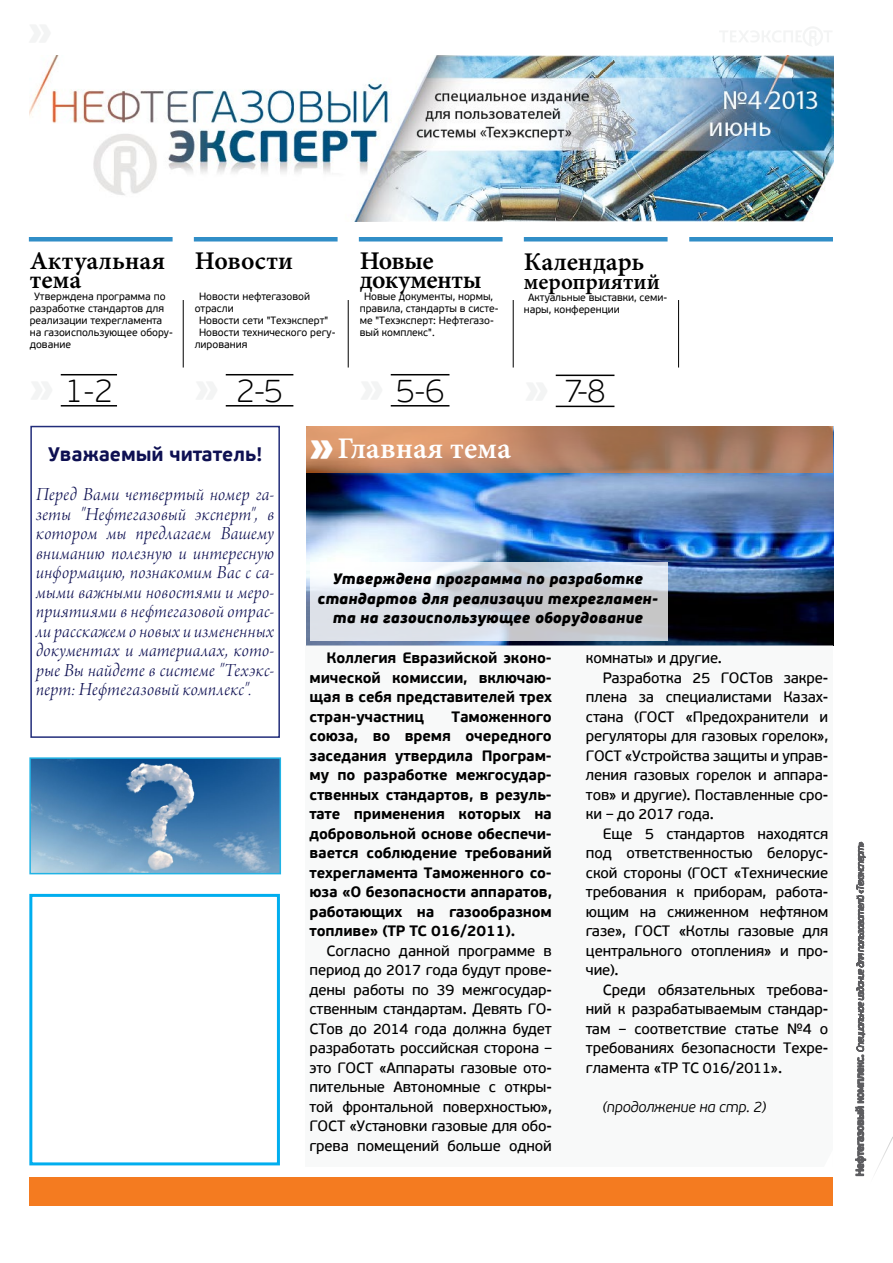
<style>
.page{position:relative;width:893px;height:1263px;background:#fff}
.page>*{position:absolute;margin:0;border:0;box-sizing:border-box;transform-origin:0 0}
.t1{font:100 33px "PF Beau Sans Pro";color:#000}
.t2{font:30px "Minion Pro Semibold Capt";color:#fff}
.t3{font:25.5px/19.5px "Minion Pro Semibold Capt";color:#000}
.t4{font:25.5px/19.5px "Minion Pro Semibold Capt";letter-spacing:-.02em;color:#000}
.t5{font:22.5px "Minion Pro Semibold Capt";color:#000}
.t6{font:19.5px/19.5px "Arno Pro Light Italic Display";letter-spacing:.02em;color:#0e1052;text-align:justify}
.t7{font:700 19.5px "PF Beau Sans Pro";color:#0e1052}
.t8{font:15px/19.5px "PF Beau Sans Pro Bbook";letter-spacing:-.01em;color:#000;text-align:justify}
.t9{font:700 15px/19.5px "PF Beau Sans Pro";letter-spacing:-.01em;color:#000;text-align:justify}
.t10{font:italic 900 15px/19.5px "PF Beau Sans Pro";color:#000;text-align:center}
.t11{font:italic 300 15px "PF Beau Sans Pro";letter-spacing:-.01em;color:#000}
.t12{font:10.5px/12px "PF Beau Sans Pro";color:#000}
.s1{font-family:"PF Beau Sans Pro";font-weight:900;font-size:40.5px}
.s2{font-weight:900;font-size:40.5px;color:#f3f4f4}
</style>
<div class="page">
<div style="left:29px;top:1177px;width:803px;height:29px;background:#f47b20"></div>
<img style="left:306px;top:427px;width:527px;height:219px">
<hr style="left:194px;top:237px;width:144px;height:4px;background:#318ec7">
<hr style="left:29px;top:237px;width:144px;height:4px;background:#318ec7">
<hr style="left:183px;top:300px;width:1px;height:67px;background:#000">
<hr style="left:348px;top:300px;width:1px;height:67px;background:#000">
<hr style="left:513px;top:300px;width:1px;height:67px;background:#000">
<hr style="left:678px;top:300px;width:1px;height:67px;background:#000">
<hr style="left:359px;top:237px;width:144px;height:4px;background:#318ec7">
<hr style="left:524px;top:237px;width:144px;height:4px;background:#318ec7">
<hr style="left:61px;top:374px;width:56px;height:1px;background:#000">
<hr style="left:61px;top:405px;width:56px;height:1px;background:#000">
<hr style="left:226px;top:374px;width:67px;height:1px;background:#000">
<hr style="left:226px;top:405px;width:67px;height:1px;background:#000">
<hr style="left:391px;top:374px;width:58px;height:1px;background:#000">
<hr style="left:391px;top:405px;width:58px;height:1px;background:#000">
<svg style="left:306px;top:426px;width:526px;height:46px;background:#b88363"></svg>
<svg style="left:310px;top:562px;width:358px;height:79px;background:#d6dae0"></svg>
<div style="left:305px;top:646px;width:527px;height:521px;background:#f3f4f4"></div>
<svg style="left:825px;top:841px;width:68px;height:365px"></svg>
<svg style="left:719px;top:27px;width:113px;height:19px"></svg>
<img style="left:30px;top:56px;width:803px;height:165px">
<img style="left:32px;top:760px;width:246px;height:111px">
<div style="left:29px;top:757px;width:252px;height:117px;border:2px solid #21b3e5"></div>
<div style="left:29px;top:894px;width:251px;height:271px;border:3px solid #00aeef"></div>
<div style="left:30px;top:426px;width:250px;height:312px;border:2px solid #222d7a"></div>
<hr style="left:689px;top:237px;width:144px;height:4px;background:#318ec7">
<hr style="left:556px;top:375px;width:58px;height:1px;background:#000">
<hr style="left:556px;top:406px;width:58px;height:1px;background:#000">
<h3 class="t3" style="left:30px;top:251px;width:137px">Актуальная тема</h3>
<p class="t12" style="left:30px;top:291px;width:145px;text-indent:4px">Утверждена программа по разработке стандартов для реализации техрегламента на газоиспользующее обору&shy;дование</p>
<h3 class="t3" style="left:195px;top:251px;width:100px">Новости</h3>
<p class="t12" style="left:199px;top:291px;width:113px">Новости нефтегазовой</p>
<p class="t12" style="left:195px;top:303px;width:41px">отрасли</p>
<p class="t12" style="left:199px;top:315px;width:131px">Новости сети "Техэксперт"</p>
<p class="t12" style="left:199px;top:327px;width:138px">Новости технического регу-</p>
<p class="t12" style="left:195px;top:339px;width:54px">лирования</p>
<h3 class="t4" style="left:360px;top:251px;width:123px">Новые документы</h3>
<p class="t12" style="left:360px;top:291px;width:140px;text-indent:4px">Новые документы, нормы, правила, стандарты в систе&shy;ме "Техэксперт: Нефтегазо&shy;вый комплекс".</p>
<h3 class="t3" style="left:524px;top:251px;width:122px">Календарь</h3>
<h3 class="t5" style="left:524px;top:266px;width:137px">мероприятий</h3>
<p class="t12" style="left:524px;top:292px;width:145px;text-indent:4px">Актуальные выставки, семи&shy;нары, конференции</p>
<h1 class="t1" style="left:65px;top:372px;width:50px">1 -2</h1>
<h1 class="t1" style="left:236px;top:372px;width:48px">2-5</h1>
<h1 class="t1" style="left:396px;top:372px;width:50px">5 -6</h1>
<h2 class="t2" style="left:309px;top:428px;width:204px"><span class="s1">»</span>Главная тема</h2>
<h1 class="t1" style="left:524px;top:372px;width:84px"><span class="s2">»</span> 7-8</h1>
<h3 class="t7" style="left:48px;top:442px;width:216px">Уважаемый читатель!</h3>
<p class="t6" style="left:36px;top:486px;width:240px">Перед Вами четвертый номер га&shy;зеты "Нефтегазовый эксперт", в котором мы предлагаем Вашему вниманию полезную и интересную информацию, познакомим Вас с са&shy;мыми важными новостями и меро&shy;приятиями в нефтегазовой отрас&shy;ли расскажем о новых и измененных документах и материалах, кото&shy;рые Вы найдете в системе "Техэкс&shy;перт: Нефтегазовый комплекс".</p>
<p class="t10" style="left:318px;top:569px;width:342px">Утверждена программа по разработке стандартов для реализации техрегламен&shy;та на газоиспользующее оборудование</p>
<p class="t9" style="left:309px;top:648px;width:244px;text-indent:17px">Коллегия Евразийской эконо&shy;мической комиссии, включаю&shy;щая в себя представителей трех стран-участниц</p>
<p class="t8" style="left:586px;top:648px;width:138px">комнаты» и другие.</p>
<p class="t8" style="left:603px;top:668px;width:227px">Разработка 25 ГОСТов закре-</p>
<p class="t8" style="left:586px;top:687px;width:244px">плена за специалистами Казах-</p>
<p class="t8" style="left:586px;top:707px;width:244px">стана (ГОСТ «Предохранители и</p>
<p class="t8" style="left:586px;top:726px;width:244px">регуляторы для газовых горелок»,</p>
<p class="t8" style="left:586px;top:746px;width:244px">ГОСТ «Устройства защиты и управ-</p>
<p class="t8" style="left:586px;top:765px;width:244px">ления газовых горелок и аппара-</p>
<p class="t8" style="left:586px;top:785px;width:244px">тов» и другие). Поставленные сро-</p>
<p class="t8" style="left:586px;top:804px;width:130px">ки – до 2017 года.</p>
<p class="t8" style="left:603px;top:824px;width:227px">Еще 5 стандартов находятся</p>
<p class="t8" style="left:586px;top:843px;width:244px">под ответственностью белорус-</p>
<p class="t8" style="left:586px;top:863px;width:244px">ской стороны (ГОСТ «Технические</p>
<p class="t8" style="left:586px;top:882px;width:244px">требования к приборам, работа-</p>
<p class="t8" style="left:586px;top:902px;width:244px">ющим на сжиженном нефтяном</p>
<p class="t8" style="left:586px;top:921px;width:244px">газе», ГОСТ «Котлы газовые для</p>
<p class="t8" style="left:586px;top:941px;width:244px">центрального отопления» и про-</p>
<p class="t8" style="left:586px;top:960px;width:34px">чие).</p>
<p class="t8" style="left:603px;top:980px;width:227px">Среди обязательных требова-</p>
<p class="t8" style="left:586px;top:999px;width:244px">ний к разрабатываемым стандар-</p>
<p class="t8" style="left:586px;top:1019px;width:244px">там – соответствие статье №4 о</p>
<p class="t8" style="left:586px;top:1038px;width:244px">требованиях безопасности Техре-</p>
<p class="t8" style="left:586px;top:1058px;width:198px">гламента «ТР ТС 016/2011».</p>
<p class="t11" style="left:603px;top:1098px;width:165px">(продолжение на стр. 2)</p>
<p class="t9" style="left:309px;top:707px;width:244px;text-indent:142px">Таможенного союза, во время очередного заседания утвердила Програм&shy;му по разработке межгосудар&shy;ственных стандартов, в резуль&shy;тате применения которых на добровольной основе обеспечи&shy;вается соблюдение требований техрегламента Таможенного со&shy;юза «О безопасности аппаратов, работающих на газообразном топливе» (ТР ТС 016/2011).</p>
<p class="t8" style="left:309px;top:941px;width:244px;text-indent:17px">Согласно данной программе в период до 2017 года будут прове&shy;дены работы по 39 межгосудар&shy;ственным стандартам. Девять ГО-СТов до 2014 года должна будет разработать российская сторона – это ГОСТ «Аппараты газовые ото&shy;пительные Автономные с откры&shy;той фронтальной поверхностью», ГОСТ «Установки газовые для обо&shy;грева помещений больше одной</p>
</div>
